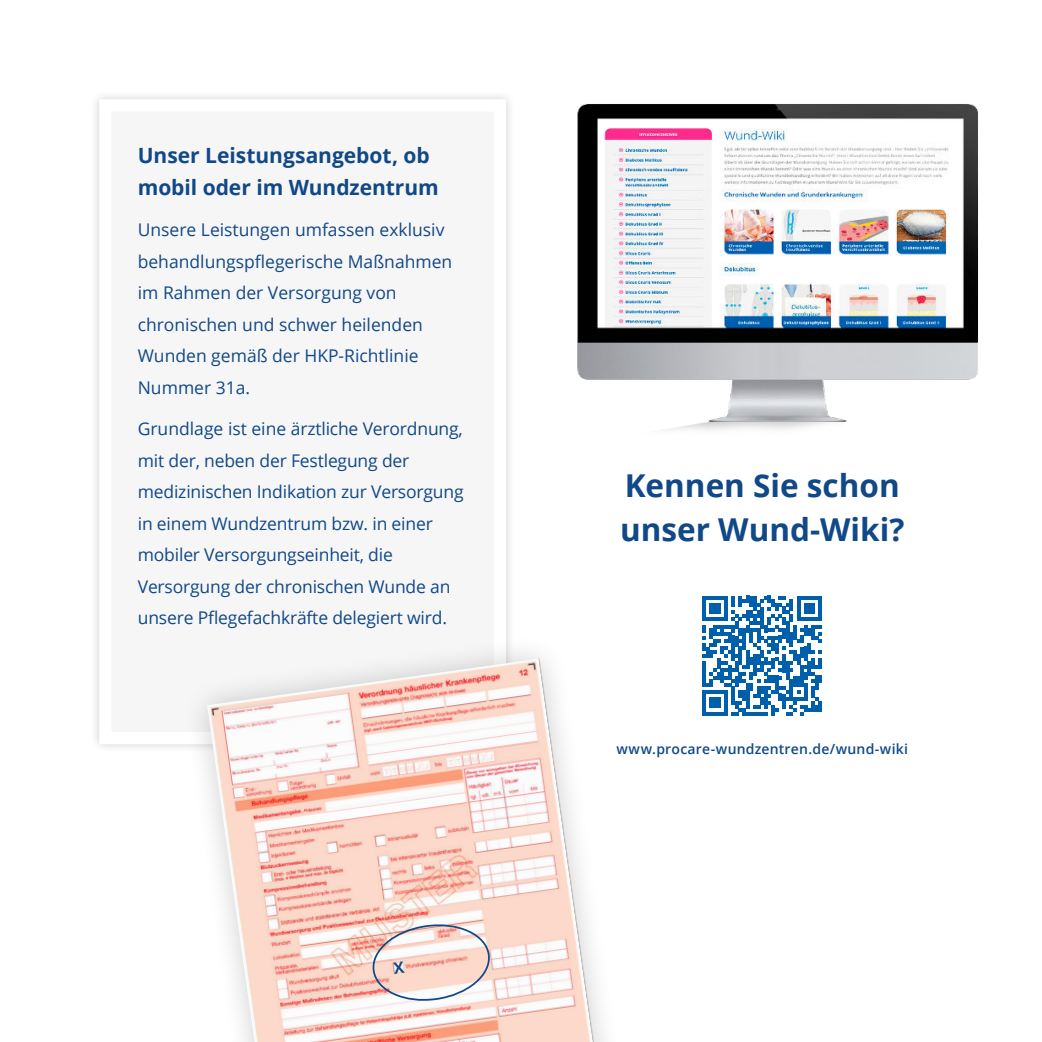
<style>
.page{position:relative;width:1042px;height:1042px;background:#fff}
.page>*{position:absolute;margin:0;border:0;box-sizing:border-box;transform-origin:0 0}
.t1{font:700 31.5px/43.8px "Open Sans";color:#114887}
.t2{font:700 21px/31.5px "Open Sans";letter-spacing:-.005em;color:#114887}
.t3{font:17.5px/31.5px "Open Sans";letter-spacing:-.01em;color:#114887}
.t4{font:600 14px "Open Sans";letter-spacing:.015em;color:#114887}
</style>
<div class="page">
<div style="left:89px;top:90px;width:426px;height:663px;background:#000;opacity:.2"></div>
<div style="left:99px;top:99px;width:407px;height:645px;background:#f6f6f6"></div>
<div style="left:181px;top:632px;width:450px;height:410px;background:#fff"></div>
<img style="left:207px;top:658px;width:388px;height:384px">
<img style="left:577px;top:104px;width:401px;height:327px">
<svg style="left:702px;top:596px;width:120px;height:119px"></svg>
<svg style="left:371px;top:921px;width:120px;height:82px"></svg>
<p class="t2" style="left:138px;top:142px;width:302px">Unser Leistungsangebot, ob mobil oder im Wundzentrum</p>
<p class="t3" style="left:138px;top:216px;width:316px">Unsere Leistungen umfassen exklusiv behandlungspflegerische Maßnahmen im Rahmen der Versorgung von chronischen und schwer heilenden<br>Wunden gemäß der HKP-Richtlinie<br>Nummer 31a.</p>
<p class="t3" style="left:138px;top:415px;width:327px">Grundlage ist eine ärztliche Verordnung, mit der, neben der Festlegung der medizinischen Indikation zur Versorgung in einem Wundzentrum bzw. in einer mobiler Versorgungseinheit, die Versorgung der chronischen Wunde an unsere Pflegefachkräfte delegiert wird.</p>
<h1 class="t1" style="left:620px;top:467px;width:286px">Kennen Sie schon unser Wund-Wiki?</h1>
<p class="t4" style="left:616px;top:743px;width:293px">www.procare-wundzentren.de/wund-wiki</p>
</div>
